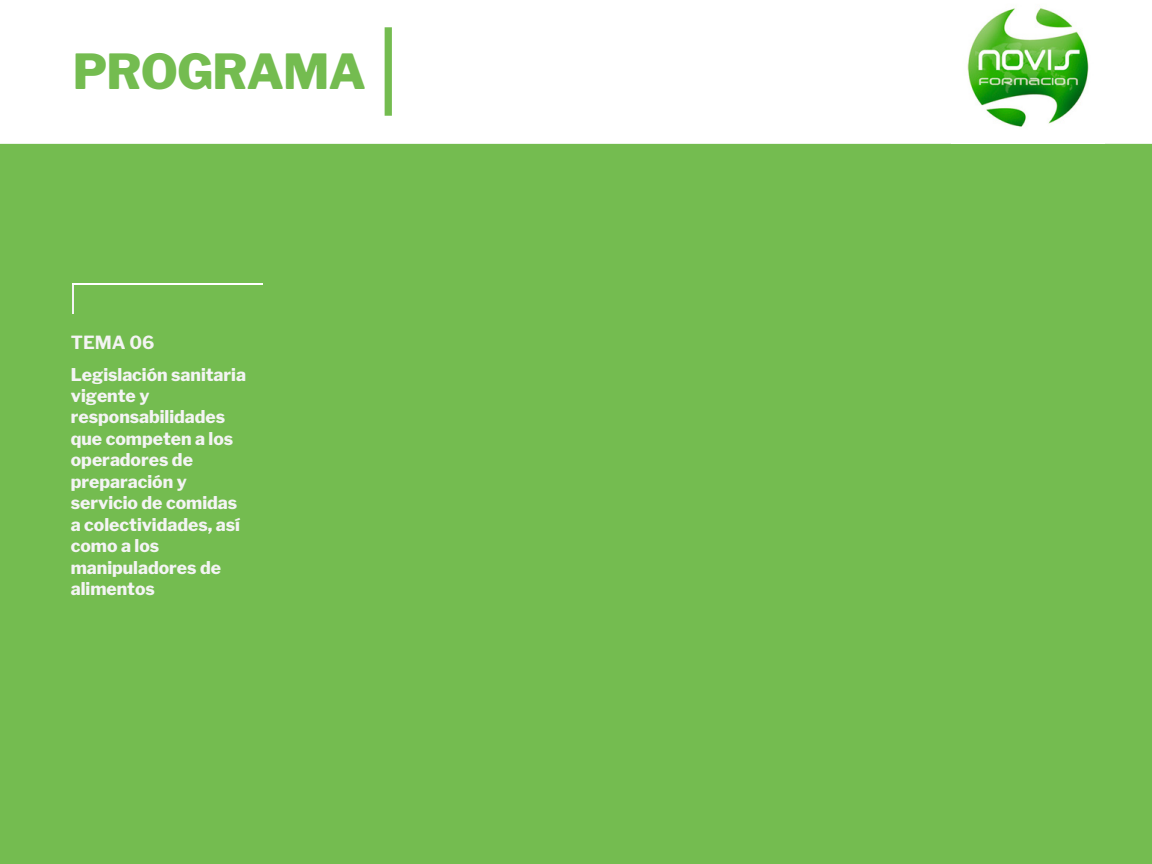
<style>
.page{position:relative;width:1152px;height:864px;background:#74bc50}
.page>*{position:absolute;margin:0;border:0;box-sizing:border-box;transform-origin:0 0}
.t1{font:800 48px "Libre Franklin";letter-spacing:-.02em;color:#74bc50}
.t2{font:700 18px "Libre Franklin";color:#f4f4f4}
.t3{font:800 17.4px/21.5px "Libre Franklin";color:#f4f4f4}
</style>
<div class="page">
<svg style="left:73px;top:284px;width:1px;height:29px"></svg>
<div style="left:0;top:0;width:1152px;height:144px;background:#fff"></div>
<svg style="left:385px;top:27px;width:7px;height:89px"></svg>
<hr style="left:73px;top:283px;width:190px;height:1px;background:#fff">
<img style="left:951px;top:0;width:153px;height:143px">
<h1 class="t1" style="left:73px;top:42px;width:295px">PROGRAMA</h1>
<p class="t2" style="left:71px;top:331px;width:85px">TEMA 06</p>
<p class="t3" style="left:71px;top:364px;width:177px">Legislación sanitaria vigente y responsabilidades que competen a los operadores de preparación y servicio de comidas a colectividades, así como a los manipuladores de alimentos</p>
</div>
